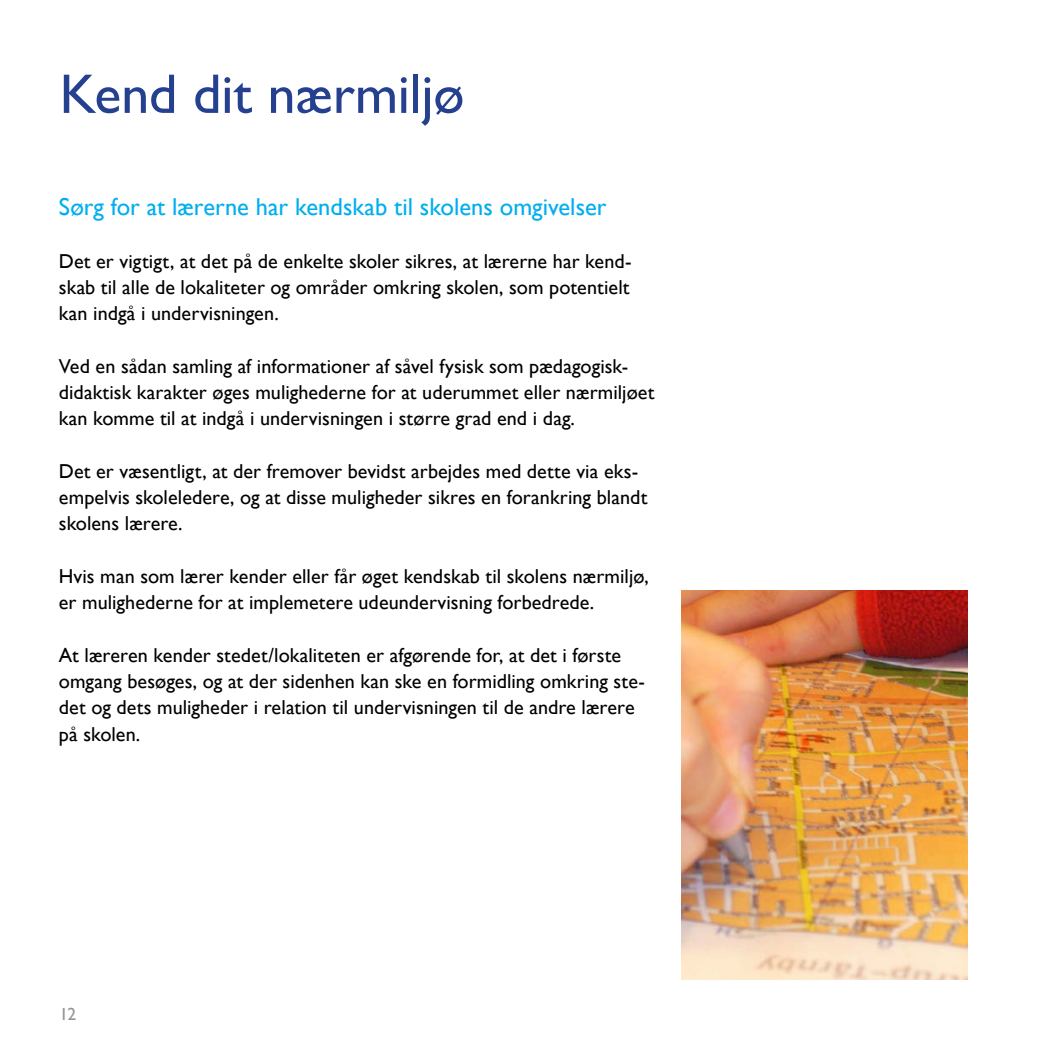
<style>
.page{position:relative;width:1042px;height:1042px;background:#fff}
.page>*{position:absolute;margin:0;border:0;box-sizing:border-box;transform-origin:0 0}
.overskrift1{font:56px "Gill Sans";letter-spacing:-.005em;color:#25408f}
.Statements{font:24.5px "Gill Sans";color:#00aeef}
.Brød{font:20.12px/26.2px "Gill Sans";letter-spacing:.005em;color:#000}
.t1{font:17.5px "Gill Sans";color:#939598}
</style>
<div class="page">
<img style="left:681px;top:590px;width:286px;height:389px">
<p class="overskrift1" style="left:60px;top:61px;width:406px">Kend dit nærmiljø</p>
<p class="Statements" style="left:59px;top:193px;width:549px">Sørg for at lærerne har kendskab til skolens omgivelser</p>
<p class="Brød" style="left:59px;top:248px;width:574px;text-align:justify">Det er vigtigt, at det på de enkelte skoler sikres, at lærerne har kend&shy;skab til alle de lokaliteter og områder omkring skolen, som potentielt kan indgå i undervisningen.</p>
<p class="Brød" style="left:59px;top:353px;width:597px">Ved en sådan samling af informationer af såvel fysisk som pædagogisk&shy;didaktisk karakter øges mulighederne for at uderummet eller nærmiljøet kan komme til at indgå i undervisningen i større grad end i dag.</p>
<p class="Brød" style="left:59px;top:458px;width:590px">Det er væsentligt, at der fremover bevidst arbejdes med dette via eks&shy;empelvis skoleledere, og at disse muligheder sikres en forankring blandt skolens lærere.</p>
<p class="Brød" style="left:59px;top:563px;width:591px">Hvis man som lærer kender eller får øget kendskab til skolens nærmiljø, er mulighederne for at implemetere udeundervisning forbedrede.</p>
<p class="Brød" style="left:59px;top:642px;width:587px">At læreren kender stedet/lokaliteten er afgørende for, at det i første omgang besøges, og at der sidenhen kan ske en formidling omkring ste&shy;det og dets muligheder i relation til undervisningen til de andre lærere på skolen.</p>
<p class="t1" style="left:60px;top:1004px;width:18px">12</p>
</div>
